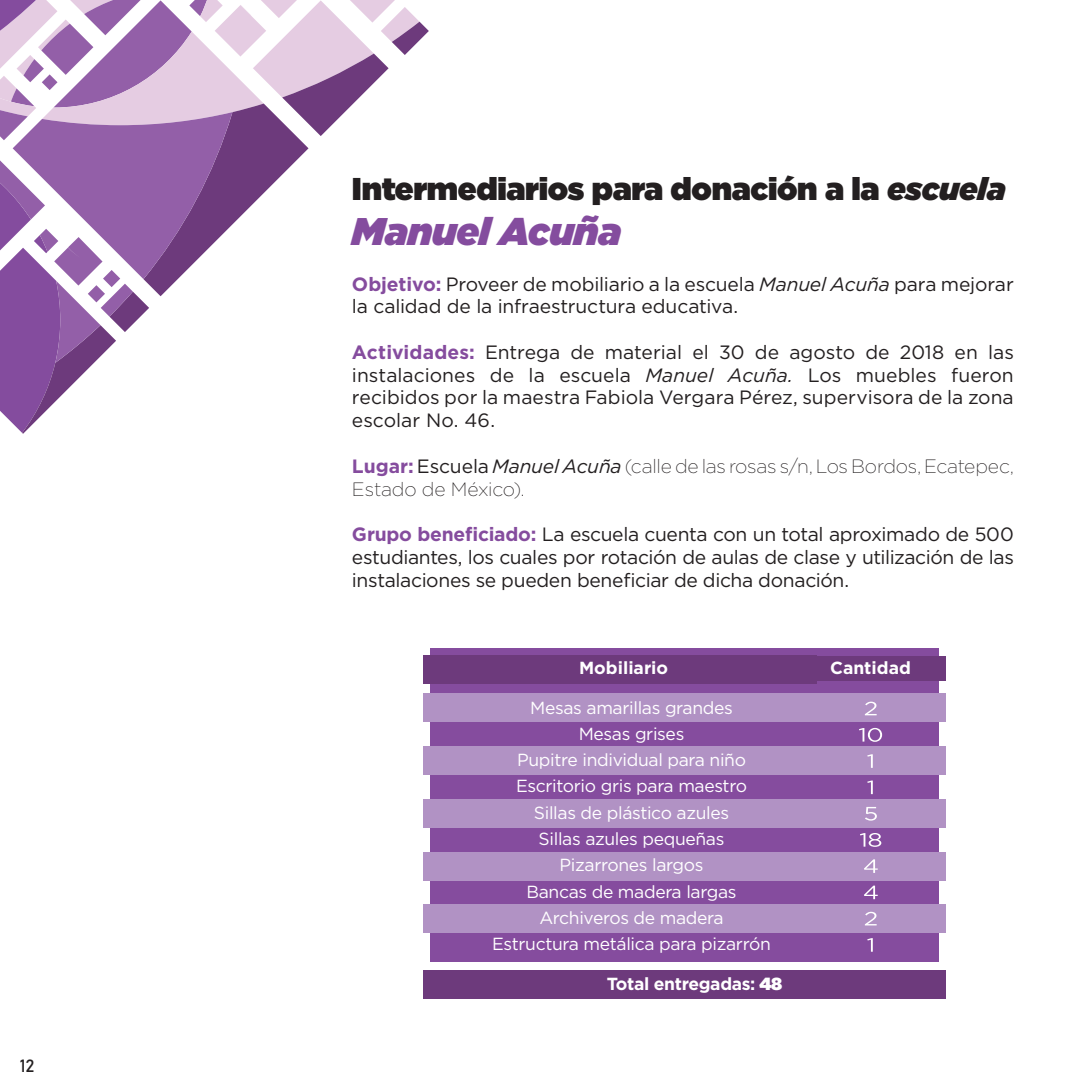
<style>
.page{position:relative;width:1092px;height:1092px;background:#fff}
.page>*{position:absolute;margin:0;border:0;box-sizing:border-box;transform-origin:0 0}
.Cuerpo_1{font:italic 900 38.5px "Gotham";letter-spacing:-.01em;color:#844c9e}
.Cuerpo_1-2{font:900 31.5px "Gotham";letter-spacing:-.01em;color:#231f20}
.Cuerpo_1-3{font:19.25px/22.8px "Gotham";letter-spacing:-.01em;color:#231f20;text-align:justify}
.Cuerpo_1-4{font:200 19.25px/22.8px "Gotham";letter-spacing:-.01em;color:#231f20}
.t1{font:17.5px "Gotham";letter-spacing:-.02em;color:#fff}
.t2{font:700 17.5px "Gotham";letter-spacing:-.02em;color:#fff}
.t3{font:700 17.5px "Gotham";color:#fff}
.t4{font:17.5px "Bahnschrift";color:#231f20}
.s1{font-style:italic}
.s2{font-weight:700;color:#854c9e}
.s3{font-weight:400}
.s4{font-weight:400;font-style:italic}
.s5{font-weight:900}
</style>
<div class="page">
<svg style="left:0;top:0;width:429px;height:434px"></svg>
<div style="left:430px;top:648px;width:508px;height:313px;background:#854c9e"></div>
<div style="left:423px;top:693px;width:393px;height:28px;background:#b192c4"></div>
<div style="left:423px;top:655px;width:393px;height:29px;background:#6d3a7c"></div>
<div style="left:423px;top:969px;width:522px;height:29px;background:#6d3a7c"></div>
<div style="left:805px;top:655px;width:140px;height:25px;background:#6d3a7c"></div>
<div style="left:805px;top:693px;width:140px;height:28px;background:#b192c4"></div>
<div style="left:805px;top:746px;width:140px;height:29px;background:#b192c4"></div>
<div style="left:805px;top:799px;width:140px;height:28px;background:#b192c4"></div>
<div style="left:805px;top:851px;width:140px;height:29px;background:#b192c4"></div>
<div style="left:805px;top:904px;width:140px;height:28px;background:#b192c4"></div>
<div style="left:423px;top:746px;width:393px;height:29px;background:#b192c4"></div>
<div style="left:423px;top:799px;width:393px;height:28px;background:#b192c4"></div>
<div style="left:423px;top:852px;width:393px;height:28px;background:#b192c4"></div>
<div style="left:423px;top:904px;width:393px;height:28px;background:#b192c4"></div>
<svg style="left:867px;top:938px;width:5px;height:13px"></svg>
<svg style="left:864px;top:911px;width:12px;height:14px"></svg>
<svg style="left:864px;top:885px;width:13px;height:14px"></svg>
<svg style="left:864px;top:859px;width:13px;height:13px"></svg>
<svg style="left:860px;top:833px;width:21px;height:13px"></svg>
<svg style="left:865px;top:807px;width:11px;height:13px"></svg>
<svg style="left:867px;top:780px;width:5px;height:14px"></svg>
<svg style="left:867px;top:754px;width:5px;height:13px"></svg>
<svg style="left:859px;top:727px;width:23px;height:14px"></svg>
<svg style="left:864px;top:701px;width:12px;height:14px"></svg>
<p class="t4" style="left:20px;top:1054px;width:16px">12</p>
<p class="Cuerpo_1-2" style="left:352px;top:166px;width:655px">Intermediarios para donación a la <span class="s1">escuela</span></p>
<p class="Cuerpo_1" style="left:352px;top:204px;width:271px">Manuel Acuña</p>
<p class="Cuerpo_1-3" style="left:352px;top:272px;width:663px"><span class="s2">Objetivo:</span> Proveer de mobiliario a la escuela <span class="s1">Manuel Acuña</span> para mejorar la calidad de la infraestructura educativa.</p>
<p class="Cuerpo_1-3" style="left:352px;top:340px;width:663px"><span class="s2">Actividades:</span> Entrega de material el 30 de agosto de 2018 en las instalaciones de la escuela <span class="s1">Manuel Acuña.</span> Los muebles fueron recibidos por la maestra Fabiola Vergara Pérez, supervisora de la zona escolar No. 46.</p>
<p class="Cuerpo_1-4" style="left:352px;top:454px;width:663px"><span class="s2">Lugar:</span> <span class="s3">Escuela</span> <span class="s4">Manuel Acuña</span> (calle de las rosas s/n, Los Bordos, Ecatepec,<br>Estado de México).</p>
<p class="Cuerpo_1-3" style="left:352px;top:522px;width:663px"><span class="s2">Grupo beneficiado:</span> La escuela cuenta con un total aproximado de 500 estudiantes, los cuales por rotación de aulas de clase y utilización de las instalaciones se pueden beneficiar de dicha donación.</p>
<p class="t3" style="left:579px;top:656px;width:91px">Mobiliario</p>
<p class="t3" style="left:830px;top:656px;width:82px">Cantidad</p>
<p class="t1" style="left:530px;top:696px;width:204px">Mesas amarillas grandes</p>
<p class="t1" style="left:578px;top:722px;width:107px">Mesas grises</p>
<p class="t1" style="left:517px;top:748px;width:230px">Pupitre individual para niño</p>
<p class="t1" style="left:516px;top:775px;width:232px">Escritorio gris para maestro</p>
<p class="t1" style="left:534px;top:801px;width:197px">Sillas de plástico azules</p>
<p class="t1" style="left:538px;top:827px;width:187px">Sillas azules pequeñas</p>
<p class="t1" style="left:559px;top:853px;width:145px">Pizarrones largos</p>
<p class="t1" style="left:526px;top:880px;width:211px">Bancas de madera largas</p>
<p class="t1" style="left:539px;top:906px;width:186px">Archiveros de madera</p>
<p class="t1" style="left:492px;top:932px;width:280px">Estructura metálica para pizarrón</p>
<p class="t2" style="left:606px;top:971px;width:177px">Total entregadas: <span class="s5">48</span></p>
</div>
